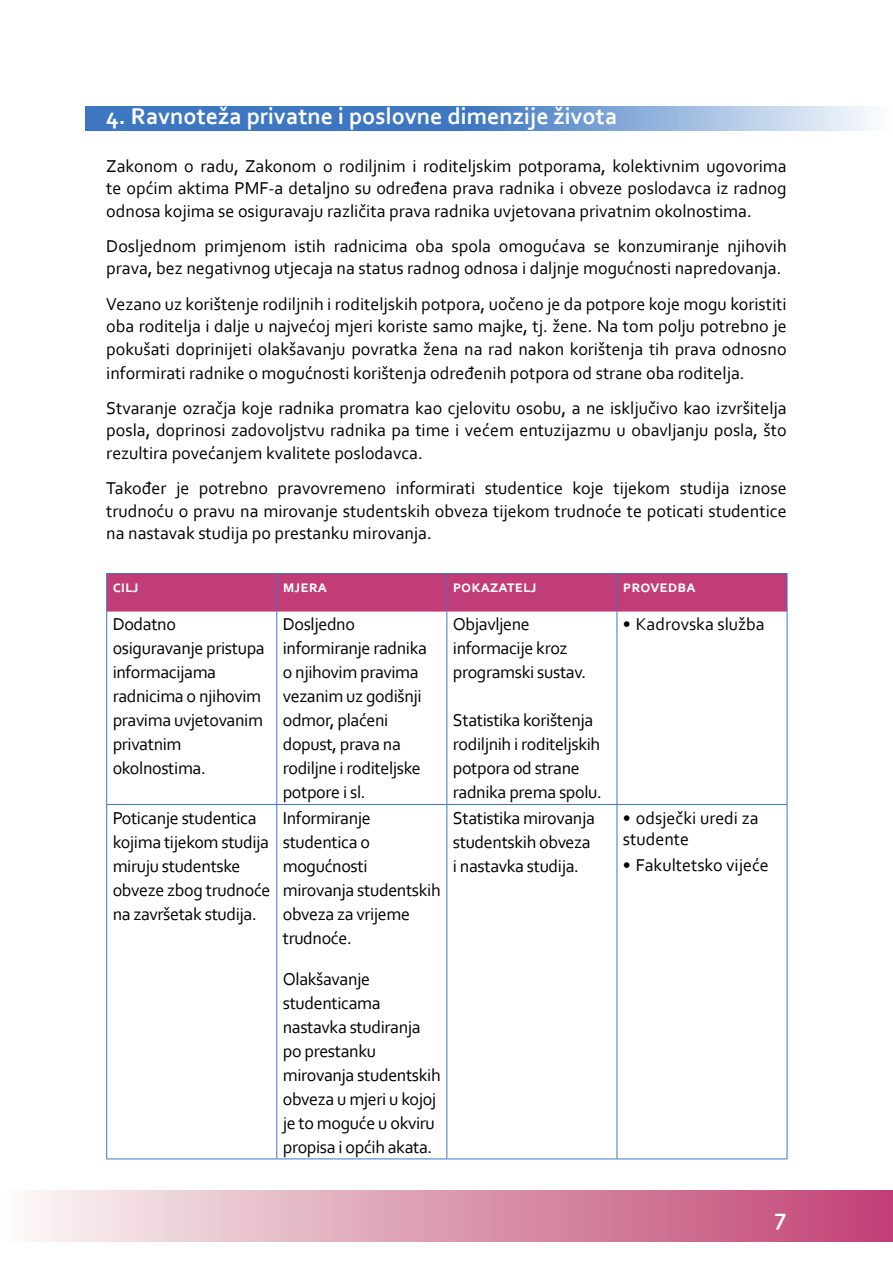
<style>
.page{position:relative;width:893px;height:1263px;background:#fff}
.page>*{position:absolute;margin:0;border:0;box-sizing:border-box;transform-origin:0 0}
.t1{font:700 24px "Corbel";color:#fff}
.t2{font:18px/24px "Corbel";letter-spacing:-.02em;color:#000}
.t3{font:18px/22.5px "Corbel";color:#000}
.t4{font:700 16.5px "Corbel";color:#fff}
</style>
<div class="page">
<svg style="left:85px;top:106px;width:786px;height:24px;background:#6b97d0"></svg>
<div style="left:107px;top:574px;width:680px;height:37px;background:#c23d77"></div>
<hr style="left:106px;top:573px;width:171px;height:1px;background:#3d77c2">
<hr style="left:106px;top:574px;width:1px;height:37px;background:#3d77c2">
<hr style="left:277px;top:573px;width:170px;height:1px;background:#3d77c2">
<hr style="left:447px;top:573px;width:170px;height:1px;background:#3d77c2">
<hr style="left:617px;top:573px;width:170px;height:1px;background:#3d77c2">
<hr style="left:787px;top:574px;width:1px;height:37px;background:#3d77c2">
<hr style="left:276px;top:574px;width:1px;height:37px;background:#3d77c2">
<hr style="left:446px;top:574px;width:1px;height:37px;background:#3d77c2">
<hr style="left:617px;top:574px;width:1px;height:37px;background:#3d77c2">
<hr style="left:107px;top:611px;width:170px;height:1px;background:#c23d77">
<hr style="left:277px;top:611px;width:170px;height:1px;background:#c23d77">
<hr style="left:447px;top:611px;width:170px;height:1px;background:#c23d77">
<hr style="left:617px;top:611px;width:170px;height:1px;background:#c23d77">
<hr style="left:106px;top:611px;width:1px;height:193px;background:#3d77c2">
<hr style="left:787px;top:611px;width:1px;height:193px;background:#3d77c2">
<hr style="left:106px;top:805px;width:1px;height:353px;background:#3d77c2">
<hr style="left:787px;top:805px;width:1px;height:353px;background:#3d77c2">
<hr style="left:106px;top:1158px;width:171px;height:1px;background:#3d77c2">
<hr style="left:277px;top:1158px;width:170px;height:1px;background:#3d77c2">
<hr style="left:447px;top:1158px;width:170px;height:1px;background:#3d77c2">
<hr style="left:617px;top:1158px;width:170px;height:1px;background:#3d77c2">
<hr style="left:276px;top:611px;width:1px;height:193px;background:#3d77c2">
<hr style="left:446px;top:611px;width:1px;height:193px;background:#3d77c2">
<hr style="left:617px;top:611px;width:1px;height:193px;background:#3d77c2">
<hr style="left:106px;top:804px;width:171px;height:1px;background:#3d77c2">
<hr style="left:277px;top:804px;width:170px;height:1px;background:#3d77c2">
<hr style="left:276px;top:805px;width:1px;height:353px;background:#3d77c2">
<hr style="left:447px;top:804px;width:170px;height:1px;background:#3d77c2">
<hr style="left:446px;top:805px;width:1px;height:353px;background:#3d77c2">
<hr style="left:617px;top:804px;width:170px;height:1px;background:#3d77c2">
<hr style="left:617px;top:805px;width:1px;height:353px;background:#3d77c2">
<div style="left:0;top:1190px;width:893px;height:52px;background:linear-gradient(to right,#faf9f5,#c04071)"></div>
<h1 class="t1" style="left:106px;top:101px;width:513px">4. Ravnoteža privatne i poslovne dimenzije života</h1>
<p class="t2" style="left:106px;top:154px;width:682px;line-height:22.5px;text-align:justify">Zakonom o radu, Zakonom o rodiljnim i roditeljskim potporama, kolektivnim ugovorima te općim aktima PMF-a detaljno su određena prava radnika i obveze poslodavca iz radnog odnosa kojima se osiguravaju različita prava radnika uvjetovana privatnim okolnostima.</p>
<p class="t3" style="left:106px;top:234px;width:682px">Dosljednom primjenom istih radnicima oba spola omogućava se konzumiranje njihovih prava, bez negativnog utjecaja na status radnog odnosa i daljnje mogućnosti napredovanja.</p>
<p class="t2" style="left:106px;top:292px;width:682px;line-height:23px;text-align:justify">Vezano uz korištenje rodiljnih i roditeljskih potpora, uočeno je da potpore koje mogu koristiti oba roditelja i dalje u najvećoj mjeri koriste samo majke, tj. žene. Na tom polju potrebno je pokušati doprinijeti olakšavanju povratka žena na rad nakon korištenja tih prava odnosno informirati radnike o mogućnosti korištenja određenih potpora od strane oba roditelja.</p>
<p class="t2" style="left:106px;top:396px;width:682px;line-height:22.5px;text-align:justify">Stvaranje ozračja koje radnika promatra kao cjelovitu osobu, a ne isključivo kao izvršitelja posla, doprinosi zadovoljstvu radnika pa time i većem entuzijazmu u obavljanju posla, što rezultira povećanjem kvalitete poslodavca.</p>
<p class="t2" style="left:106px;top:476px;width:682px;line-height:22.5px;text-align:justify">Također je potrebno pravovremeno informirati studentice koje tijekom studija iznose trudnoću o pravu na mirovanje studentskih obveza tijekom trudnoće te poticati studentice na nastavak studija po prestanku mirovanja.</p>
<p class="t4" style="left:113px;top:576px;width:26px">CILJ</p>
<p class="t4" style="left:283px;top:576px;width:36px">MJERA</p>
<p class="t4" style="left:453px;top:576px;width:84px">POKAZATELJ</p>
<p class="t4" style="left:623px;top:576px;width:74px">PROVEDBA</p>
<p class="t2" style="left:113px;top:612px;width:154px">Dodatno osiguravanje pristupa informacijama radnicima o njihovim pravima uvjetovanim privatnim okolnostima.</p>
<p class="t2" style="left:283px;top:612px;width:146px">Dosljedno informiranje radnika o njihovim pravima vezanim uz godišnji odmor, plaćeni dopust, prava na rodiljne i roditeljske potpore i sl.</p>
<p class="t2" style="left:453px;top:612px;width:135px">Objavljene informacije kroz programski sustav.</p>
<p class="t3" style="left:623px;top:613px;width:143px">• Kadrovska služba</p>
<p class="t2" style="left:453px;top:708px;width:151px">Statistika korištenja rodiljnih i roditeljskih potpora od strane radnika prema spolu.</p>
<p class="t2" style="left:113px;top:805px;width:159px">Poticanje studentica kojima tijekom studija miruju studentske obveze zbog trudnoće na završetak studija.</p>
<p class="t2" style="left:283px;top:805px;width:159px">Informiranje studentica o mogućnosti mirovanja studentskih obveza za vrijeme trudnoće.</p>
<p class="t2" style="left:283px;top:966px;width:159px">Olakšavanje studenticama nastavka studiranja po prestanku mirovanja studentskih obveza u mjeri u kojoj je to moguće u okviru propisa i općih akata.</p>
<p class="t2" style="left:453px;top:805px;width:143px">Statistika mirovanja studentskih obveza i nastavka studija.</p>
<p class="t3" style="left:623px;top:806px;width:137px;line-height:21.6px">• odsječki uredi za studente</p>
<p class="t3" style="left:623px;top:853px;width:147px">• Fakultetsko vijeće</p>
<h1 class="t1" style="left:774px;top:1202px;width:14px">7</h1>
</div>
